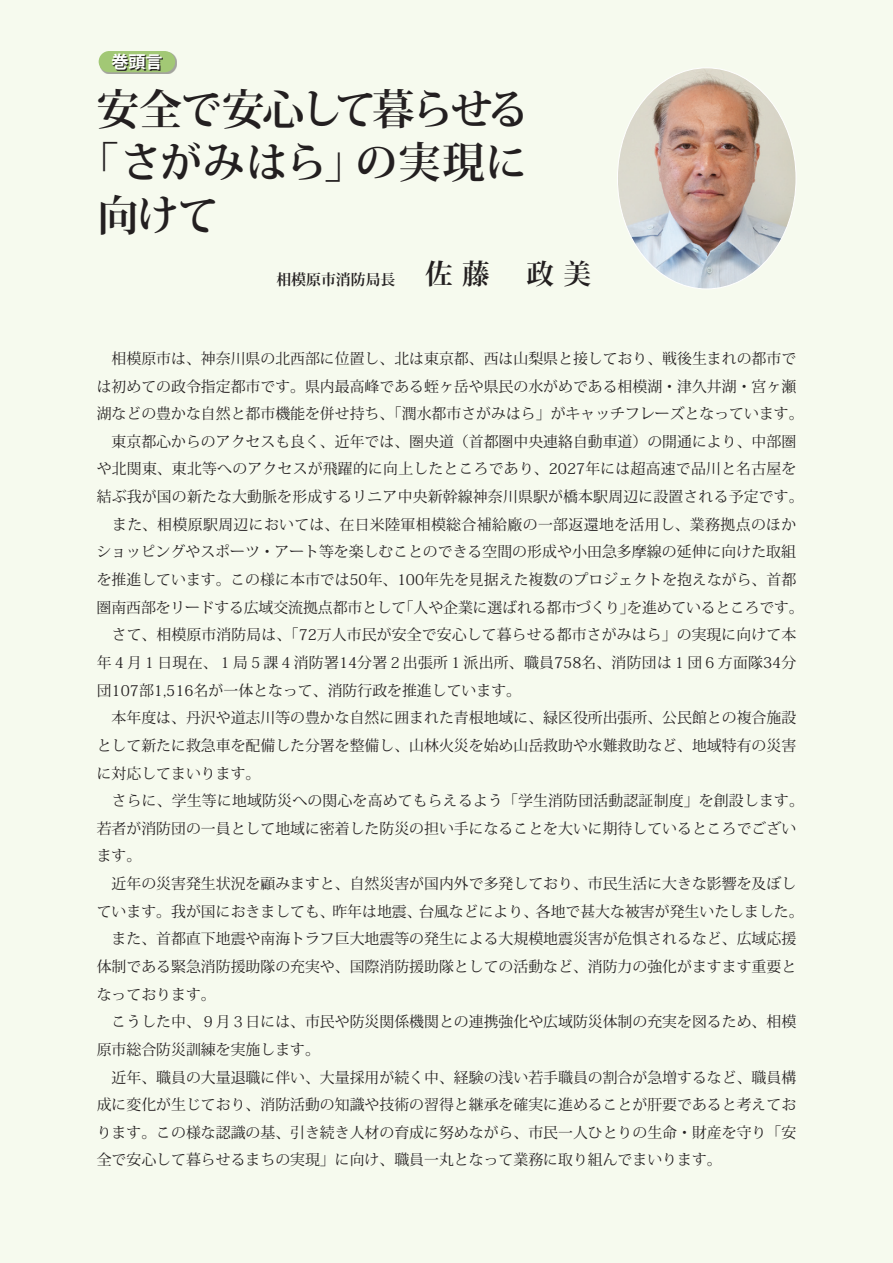
<style>
.page{position:relative;width:893px;height:1263px;background:#f6faee}
.page>*{position:absolute;margin:0;border:0;box-sizing:border-box;transform-origin:0 0}
.t1{font:700 42.45px "Koz Min Pr 6 N";letter-spacing:-.08em;color:#231f20}
.t2{font:700 42.45px "Koz Min Pr 6 N";letter-spacing:.01em;color:#231f20}
.t3{font:700 42.45px "Koz Min Pr 6 N";letter-spacing:-.06em;color:#231f20}
.t4{font:700 16.95px "Koz Go Pro";color:#fff}
.t5{font:14.85px/27.6px "Koz Min Pro";color:#231f20}
.t6{font:700 14.85px "Koz Min Pro";color:#231f20}
.s1{font-size:27.6px}
</style>
<div class="page">
<img style="left:619px;top:68px;width:177px;height:221px">
<div style="left:100px;top:52px;width:77px;height:22px;background:#231f20;opacity:.4"></div>
<div style="left:99px;top:51px;width:76px;height:21px;background:#a2c875;border-radius:11px"></div>
<svg style="left:113px;top:55px;width:50px;height:16px"></svg>
<p class="t4" style="left:111px;top:51px;width:53px">巻頭言</p>
<h1 class="t1" style="left:97px;top:85px;width:434px">安全で安心して暮らせる</h1>
<h1 class="t2" style="left:76px;top:138px;width:453px">「さがみはら」の実現に</h1>
<h1 class="t3" style="left:97px;top:191px;width:124px">向けて</h1>
<p class="t6" style="left:276px;top:269px;width:316px">相模原市消防局長 <span class="s1">佐藤　政美</span></p>
<p class="t5" style="left:97px;top:344px;width:709px">　相模原市は、神奈川県の北西部に位置し、北は東京都、西は山梨県と接しており、戦後生まれの都市では初めての政令指定都市です。県内最高峰である蛭ヶ岳や県民の水がめである相模湖・津久井湖・宮ヶ瀬湖などの豊かな自然と都市機能を併せ持ち、「潤水都市さがみはら」がキャッチフレーズとなっています。　東京都心からのアクセスも良く、近年では、圏央道（首都圏中央連絡自動車道）の開通により、中部圏や北関東、東北等へのアクセスが飛躍的に向上したところであり、2027年には超高速で品川と名古屋を結ぶ我が国の新たな大動脈を形成するリニア中央新幹線神奈川県駅が橋本駅周辺に設置される予定です。　また、相模原駅周辺においては、在日米陸軍相模総合補給廠の一部返還地を活用し、業務拠点のほかショッピングやスポーツ・アート等を楽しむことのできる空間の形成や小田急多摩線の延伸に向けた取組を推進しています。この様に本市では50年、100年先を見据えた複数のプロジェクトを抱えながら、首都圏南西部をリードする広域交流拠点都市として「人や企業に選ばれる都市づくり」を進めているところです。　さて、相模原市消防局は、「72万人市民が安全で安心して暮らせる都市さがみはら」の実現に向けて本年４月１日現在、１局５課４消防署14分署２出張所１派出所、職員758名、消防団は１団６方面隊34分団107部1,516名が一体となって、消防行政を推進しています。<br>　本年度は、丹沢や道志川等の豊かな自然に囲まれた青根地域に、緑区役所出張所、公民館との複合施設として新たに救急車を配備した分署を整備し、山林火災を始め山岳救助や水難救助など、地域特有の災害に対応してまいります。<br>　さらに、学生等に地域防災への関心を高めてもらえるよう「学生消防団活動認証制度」を創設します。若者が消防団の一員として地域に密着した防災の担い手になることを大いに期待しているところでございます。<br>　近年の災害発生状況を顧みますと、自然災害が国内外で多発しており、市民生活に大きな影響を及ぼしています。我が国におきましても、昨年は地震、台風などにより、各地で甚大な被害が発生いたしました。　また、首都直下地震や南海トラフ巨大地震等の発生による大規模地震災害が危惧されるなど、広域応援体制である緊急消防援助隊の充実や、国際消防援助隊としての活動など、消防力の強化がますます重要となっております。<br>　こうした中、９月３日には、市民や防災関係機関との連携強化や広域防災体制の充実を図るため、相模原市総合防災訓練を実施します。<br>　近年、職員の大量退職に伴い、大量採用が続く中、経験の浅い若手職員の割合が急増するなど、職員構成に変化が生じており、消防活動の知識や技術の習得と継承を確実に進めることが肝要であると考えております。この様な認識の基、引き続き人材の育成に努めながら、市民一人ひとりの生命・財産を守り「安全で安心して暮らせるまちの実現」に向け、職員一丸となって業務に取り組んでまいります。</p>
</div>
